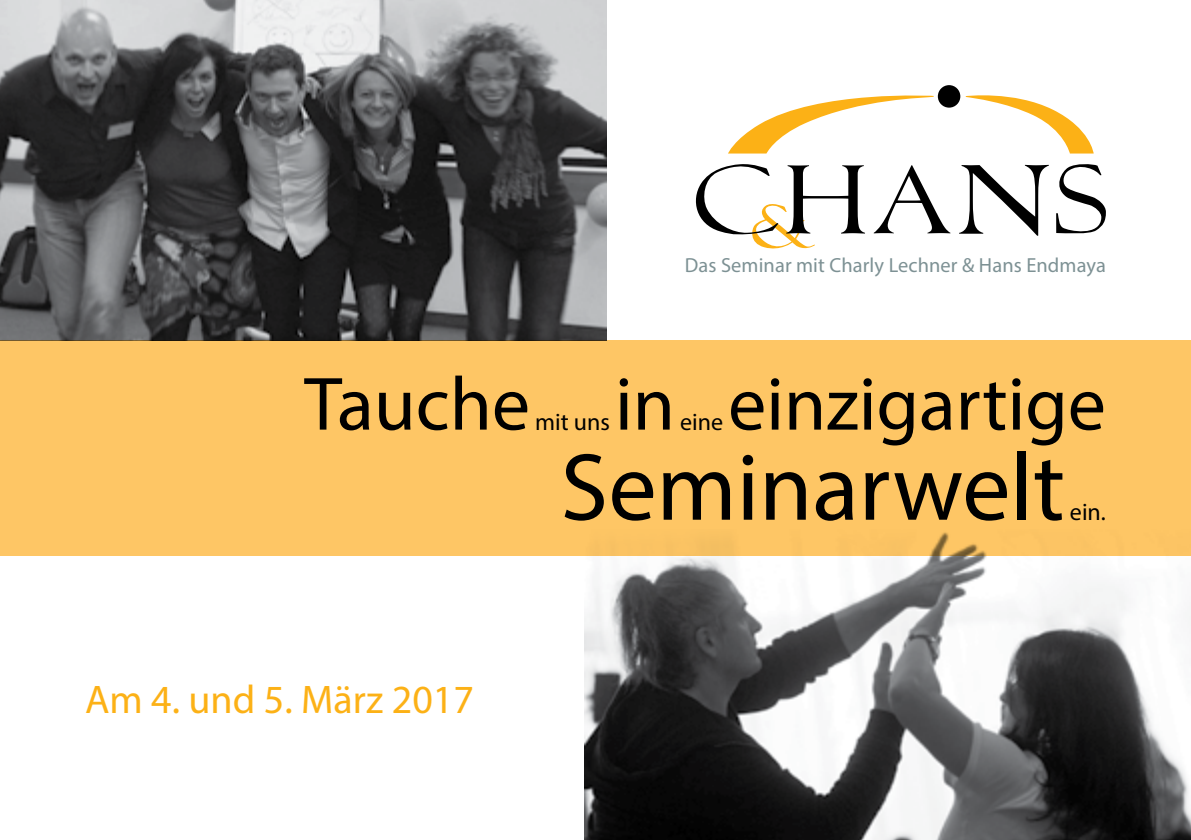
<style>
.page{position:relative;width:1191px;height:840px;background:#fff}
.page>*{position:absolute;margin:0;border:0;box-sizing:border-box;transform-origin:0 0}
.t1{font:96px "Myriad Pro";color:#000}
.t2{font:76px "Myriad Pro";color:#000}
.t3{font:40px "Myriad Pro";color:#fcb116}
.t4{font:24px "Myriad Pro";color:#000}
.t5{font:20.4px "Myriad Pro";letter-spacing:.005em;color:#7d9194}
</style>
<div class="page">
<img style="left:0;top:0;width:607px;height:340px">
<img style="left:584px;top:556px;width:607px;height:283px">
<div style="left:0;top:340px;width:1191px;height:216px;background:#fec665"></div>
<svg style="left:695px;top:164px;width:170px;height:85px"></svg>
<svg style="left:873px;top:165px;width:77px;height:68px"></svg>
<svg style="left:959px;top:164px;width:147px;height:72px"></svg>
<div style="left:938px;top:85px;width:22px;height:23px;background:#000;border-radius:50%"></div>
<svg style="left:965px;top:95px;width:128px;height:58px"></svg>
<svg style="left:728px;top:95px;width:206px;height:58px"></svg>
<p class="t5" style="left:685px;top:253px;width:422px">Das Seminar mit Charly Lechner &amp; Hans Endmaya</p>
<h2 class="t2" style="left:304px;top:357px;width:227px">Tauche</h2>
<h2 class="t2" style="left:728px;top:357px;width:379px">einzigartige</h2>
<h1 class="t1" style="left:560px;top:428px;width:506px">Seminarwelt</h1>
<h2 class="t2" style="left:615px;top:357px;width:61px">in</h2>
<p class="t4" style="left:535px;top:406px;width:76px">mit uns</p>
<p class="t4" style="left:680px;top:406px;width:44px">eine</p>
<p class="t4" style="left:1070px;top:496px;width:37px">ein.</p>
<h3 class="t3" style="left:85px;top:674px;width:390px">Am 4. und 5. März 2017</h3>
</div>
